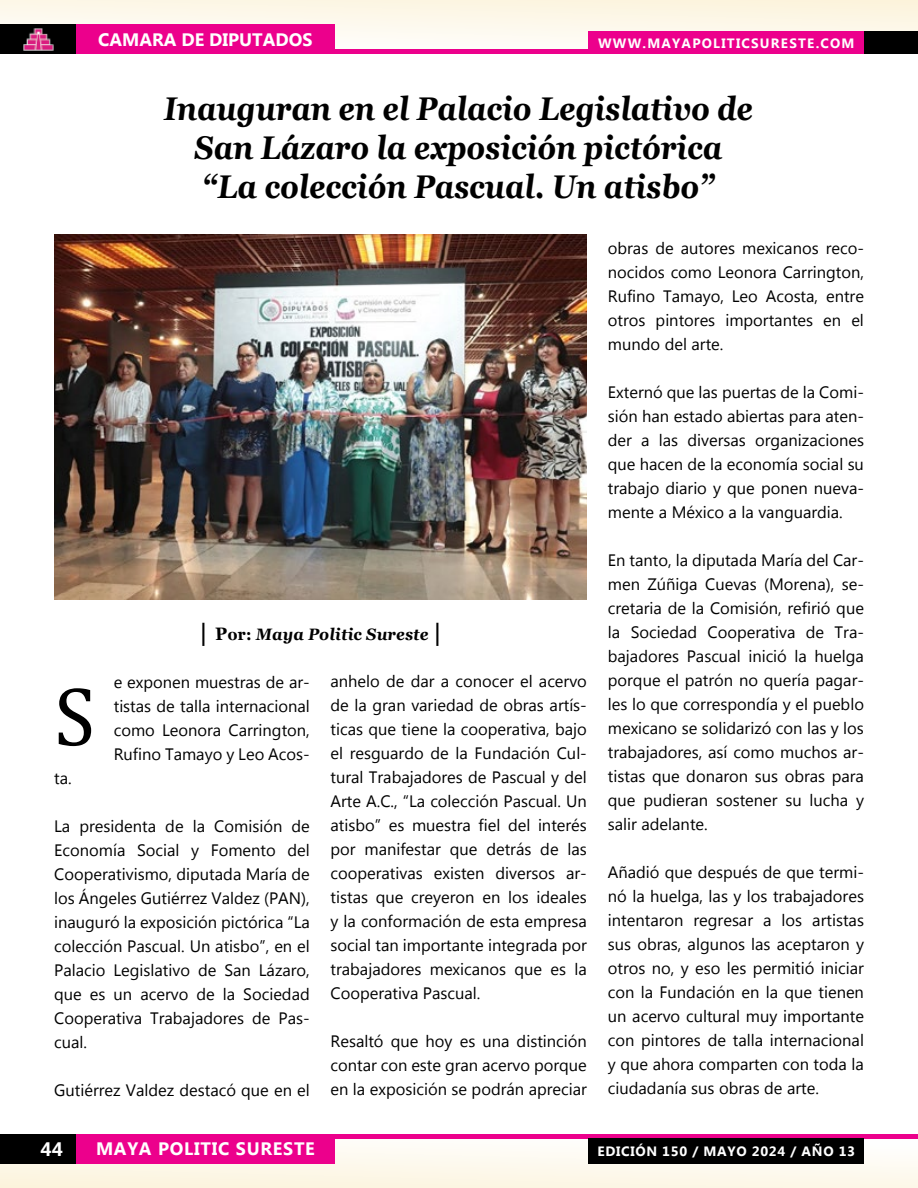
<style>
.page{position:relative;width:918px;height:1188px;background:#fff}
.page>*{position:absolute;margin:0;border:0;box-sizing:border-box;transform-origin:0 0}
.t1{font:84.75px "Cambria";color:#000}
.t2{font:italic 700 32.85px/39px "Georgia";color:#000;text-align:center;scale:.89 1}
.t3{font:700 19.5px "Myanmar Text";color:#fff}
.t4{font:700 18px "Myanmar Text";letter-spacing:.04em;color:#fff}
.t5{font:700 18px "Myanmar Text";color:#fff}
.t6{font:16.5px/24px "Myanmar Text";color:#000;text-align:justify}
.t7{font:italic 700 16.5px "Georgia";letter-spacing:.01em;color:#000;scale:.95 1}
.t8{font:700 13.5px "Myanmar Text";letter-spacing:.09em;color:#fff}
.t9{font:700 13.5px "Myanmar Text";letter-spacing:.05em;color:#fff}
.s1{font-style:normal;font-size:24.3px}
.s2{font-style:normal;font-size:18px}
.s3{font-style:normal}
</style>
<div class="page">
<svg style="left:0;top:0;width:917px;height:50px;fill:#fdf7e9"></svg>
<hr style="left:330px;top:50px;width:264px;height:4px;background:#ec008c">
<div style="left:0;top:24px;width:76px;height:30px;background:#000"></div>
<img style="left:23px;top:28px;width:31px;height:23px">
<div style="left:864px;top:32px;width:54px;height:22px;background:#000"></div>
<div style="left:76px;top:24px;width:259px;height:30px;background:#ec008c"></div>
<div style="left:589px;top:32px;width:275px;height:22px;background:#ec008c"></div>
<hr style="left:917px;top:0;width:1px;height:54px;background:#fcf3da">
<img style="left:54px;top:234px;width:533px;height:365px">
<svg style="left:0;top:1138px;width:918px;height:50px;fill:#fdf8ea"></svg>
<div style="left:0;top:1134px;width:76px;height:30px;background:#000"></div>
<div style="left:76px;top:1134px;width:259px;height:30px;background:#ec008c"></div>
<hr style="left:332px;top:1134px;width:586px;height:4px;background:#ec008c">
<div style="left:589px;top:1138px;width:275px;height:26px;background:#000"></div>
<p class="t5" style="left:98px;top:29px;width:216px">CAMARA DE DIPUTADOS</p>
<p class="t8" style="left:598px;top:35px;width:258px">WWW.MAYAPOLITICSURESTE.COM</p>
<h2 class="t2" style="left:164px;top:89px;width:667px">Inauguran en el Palacio Legislativo de<br>San Lázaro la exposición pictórica “La colección Pascual. Un atisbo”</h2>
<p class="t7" style="left:199px;top:624px;width:257px"><span class="s1">|</span> <span class="s2">P</span><span class="s3">or:</span> Maya Politic Sureste <span class="s1">|</span></p>
<h1 class="t1" style="left:54px;top:667px;width:42px">S</h1>
<p class="t6" style="left:114px;top:670px;width:198px">e exponen muestras de ar&shy;tistas de talla internacional como Leonora Carrington, Rufino Tamayo y Leo Acos-</p>
<p class="t6" style="left:54px;top:766px;width:19px">ta.</p>
<p class="t6" style="left:54px;top:814px;width:257px">La presidenta de la Comisión de Economía Social y Fomento del Cooperativismo, diputada María de los Ángeles Gutiérrez Valdez (PAN), inauguró la exposición pictórica “La colección Pascual. Un atisbo”, en el Palacio Legislativo de San Lázaro, que es un acervo de la Sociedad Cooperativa Trabajadores de Pas&shy;cual.</p>
<p class="t6" style="left:54px;top:1078px;width:257px">Gutiérrez Valdez destacó que en el</p>
<p class="t6" style="left:331px;top:669px;width:258px">anhelo de dar a conocer el acervo de la gran variedad de obras artís&shy;ticas que tiene la cooperativa, bajo el resguardo de la Fundación Cul&shy;tural Trabajadores de Pascual y del Arte A.C., “La colección Pascual. Un atisbo” es muestra fiel del interés por manifestar que detrás de las cooperativas existen diversos ar&shy;tistas que creyeron en los ideales y la conformación de esta empresa social tan importante integrada por trabajadores mexicanos que es la Cooperativa Pascual.</p>
<p class="t6" style="left:331px;top:1029px;width:258px">Resaltó que hoy es una distinción contar con este gran acervo porque en la exposición se podrán apreciar</p>
<p class="t6" style="left:608px;top:236px;width:258px">obras de autores mexicanos reco&shy;nocidos como Leonora Carrington, Rufino Tamayo, Leo Acosta, entre otros pintores importantes en el mundo del arte.</p>
<p class="t6" style="left:608px;top:381px;width:258px">Externó que las puertas de la Comi&shy;sión han estado abiertas para aten&shy;der a las diversas organizaciones que hacen de la economía social su trabajo diario y que ponen nueva&shy;mente a México a la vanguardia.</p>
<p class="t6" style="left:608px;top:549px;width:258px">En tanto, la diputada María del Car&shy;men Zúñiga Cuevas (Morena), se&shy;cretaria de la Comisión, refirió que la Sociedad Cooperativa de Tra&shy;bajadores Pascual inició la huelga porque el patrón no quería pagar&shy;les lo que correspondía y el pueblo mexicano se solidarizó con las y los trabajadores, así como muchos ar&shy;tistas que donaron sus obras para que pudieran sostener su lucha y salir adelante.</p>
<p class="t6" style="left:608px;top:861px;width:258px">Añadió que después de que termi&shy;nó la huelga, las y los trabajadores intentaron regresar a los artistas sus obras, algunos las aceptaron y otros no, y eso les permitió iniciar con la Fundación en la que tienen un acervo cultural muy importante con pintores de talla internacional y que ahora comparten con toda la ciudadanía sus obras de arte.</p>
<p class="t3" style="left:41px;top:1138px;width:24px">44</p>
<p class="t4" style="left:96px;top:1139px;width:220px">MAYA POLITIC SURESTE</p>
<p class="t9" style="left:598px;top:1144px;width:259px">EDICIÓN 150 / MAYO 2024 / AÑO 13</p>
</div>
